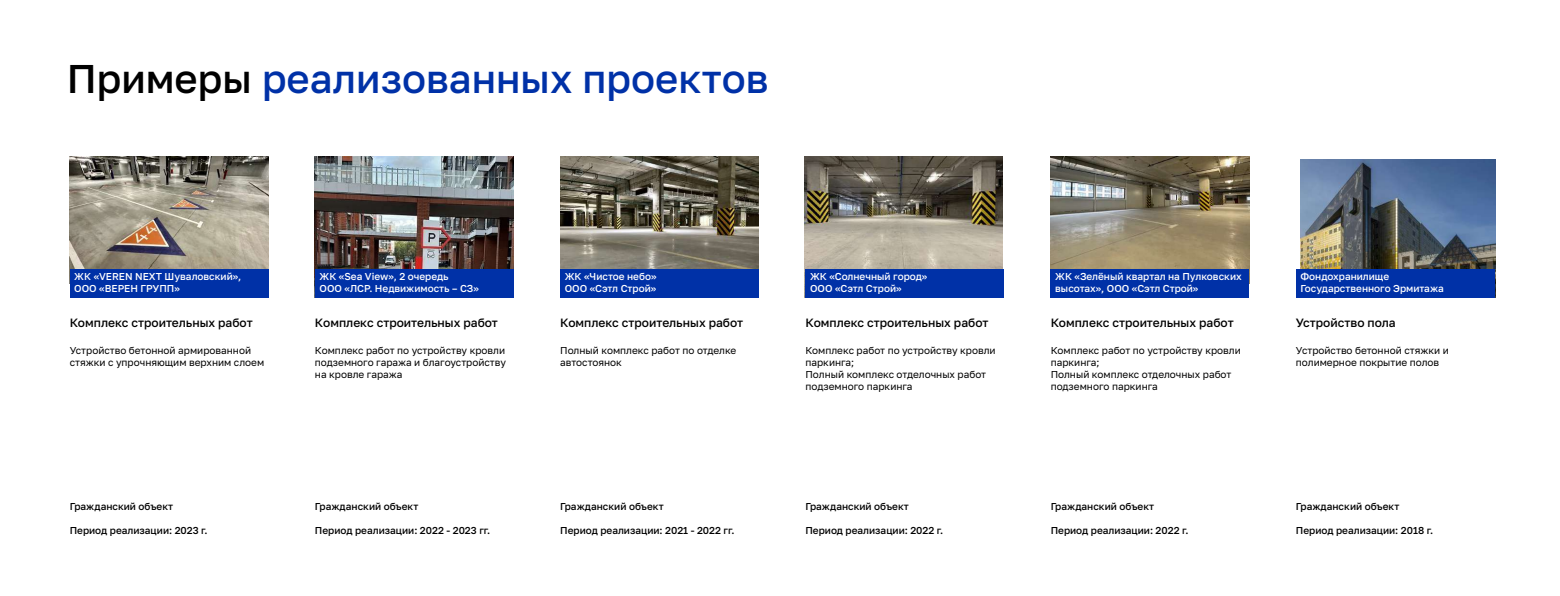
<style>
.page{position:relative;width:1560px;height:596px;background:#fff}
.page>*{position:absolute;margin:0;border:0;box-sizing:border-box;transform-origin:0 0}
.t1{font:500 40px "Golos Text";color:#0031a7}
.t2{font:500 12px "Golos Text";color:#000}
.t3{font:10px/12px "Golos Text";color:#000}
.t4{font:500 10px "Golos Text";color:#000}
.t5{font:500 10px/12px "Golos Text";color:#fff}
.s1{color:#000}
</style>
<div class="page">
<img style="left:315px;top:156px;width:198px;height:112px">
<div style="left:315px;top:268px;width:198px;height:29px;background:#0031a7"></div>
<img style="left:560px;top:156px;width:198px;height:112px">
<div style="left:560px;top:268px;width:198px;height:29px;background:#0031a7"></div>
<img style="left:804px;top:156px;width:198px;height:141px">
<div style="left:805px;top:268px;width:198px;height:29px;background:#0031a7"></div>
<img style="left:1050px;top:156px;width:198px;height:112px">
<div style="left:1050px;top:268px;width:198px;height:29px;background:#0031a7"></div>
<img style="left:1300px;top:159px;width:195px;height:138px">
<div style="left:1295px;top:268px;width:199px;height:29px;background:#0031a7"></div>
<img style="left:70px;top:156px;width:198px;height:112px">
<div style="left:70px;top:268px;width:198px;height:29px;background:#0031a7"></div>
<h1 class="t1" style="left:67px;top:55px;width:703px"><span class="s1">Примеры</span> реализованных проектов</h1>
<p class="t5" style="left:74px;top:270px;width:168px">ЖК «VEREN NEXT Шуваловский»,<br>ООО «ВЕРЕН ГРУПП»</p>
<p class="t5" style="left:319px;top:270px;width:161px">ЖК «Sea View», 2 очередь<br>ООО «ЛСР. Недвижимость – СЗ»</p>
<p class="t5" style="left:564px;top:270px;width:93px">ЖК «Чистое небо»<br>ООО «Сэтл Строй»</p>
<p class="t5" style="left:810px;top:270px;width:119px">ЖК «Солнечный город»<br>ООО «Сэтл Строй»</p>
<p class="t5" style="left:1055px;top:270px;width:188px">ЖК «Зелёный квартал на Пулковских высотах», ООО «Сэтл Строй»</p>
<p class="t5" style="left:1300px;top:270px;width:145px">Фондохранилище<br>Государственного Эрмитажа</p>
<p class="t2" style="left:70px;top:316px;width:184px">Комплекс строительных работ</p>
<p class="t3" style="left:70px;top:344px;width:196px">Устройство бетонной армированной стяжки с упрочняющим верхним слоем</p>
<p class="t2" style="left:315px;top:316px;width:184px">Комплекс строительных работ</p>
<p class="t3" style="left:315px;top:344px;width:192px;text-align:justify">Комплекс работ по устройству кровли подземного гаража и благоустройству на кровле гаража</p>
<p class="t2" style="left:560px;top:316px;width:184px">Комплекс строительных работ</p>
<p class="t3" style="left:560px;top:344px;width:178px">Полный комплекс работ по отделке автостоянок</p>
<p class="t2" style="left:805px;top:316px;width:184px">Комплекс строительных работ</p>
<p class="t3" style="left:805px;top:344px;width:192px">Комплекс работ по устройству кровли паркинга;<br>Полный комплекс отделочных работ подземного паркинга</p>
<p class="t2" style="left:1050px;top:316px;width:184px">Комплекс строительных работ</p>
<p class="t3" style="left:1050px;top:344px;width:192px">Комплекс работ по устройству кровли паркинга;<br>Полный комплекс отделочных работ подземного паркинга</p>
<p class="t2" style="left:1295px;top:316px;width:101px">Устройство пола</p>
<p class="t3" style="left:1295px;top:344px;width:154px">Устройство бетонной стяжки и полимерное покрытие полов</p>
<p class="t4" style="left:70px;top:500px;width:105px">Гражданский объект</p>
<p class="t4" style="left:70px;top:524px;width:139px">Период реализации: 2023 г.</p>
<p class="t4" style="left:315px;top:500px;width:105px">Гражданский объект</p>
<p class="t4" style="left:315px;top:524px;width:177px">Период реализации: 2022 - 2023 гг.</p>
<p class="t4" style="left:560px;top:500px;width:105px">Гражданский объект</p>
<p class="t4" style="left:560px;top:524px;width:176px">Период реализации: 2021 - 2022 гг.</p>
<p class="t4" style="left:805px;top:500px;width:105px">Гражданский объект</p>
<p class="t4" style="left:805px;top:524px;width:139px">Период реализации: 2022 г.</p>
<p class="t4" style="left:1050px;top:500px;width:105px">Гражданский объект</p>
<p class="t4" style="left:1050px;top:524px;width:139px">Период реализации: 2022 г.</p>
<p class="t4" style="left:1295px;top:500px;width:105px">Гражданский объект</p>
<p class="t4" style="left:1295px;top:524px;width:139px">Период реализации: 2018 г.</p>
</div>
